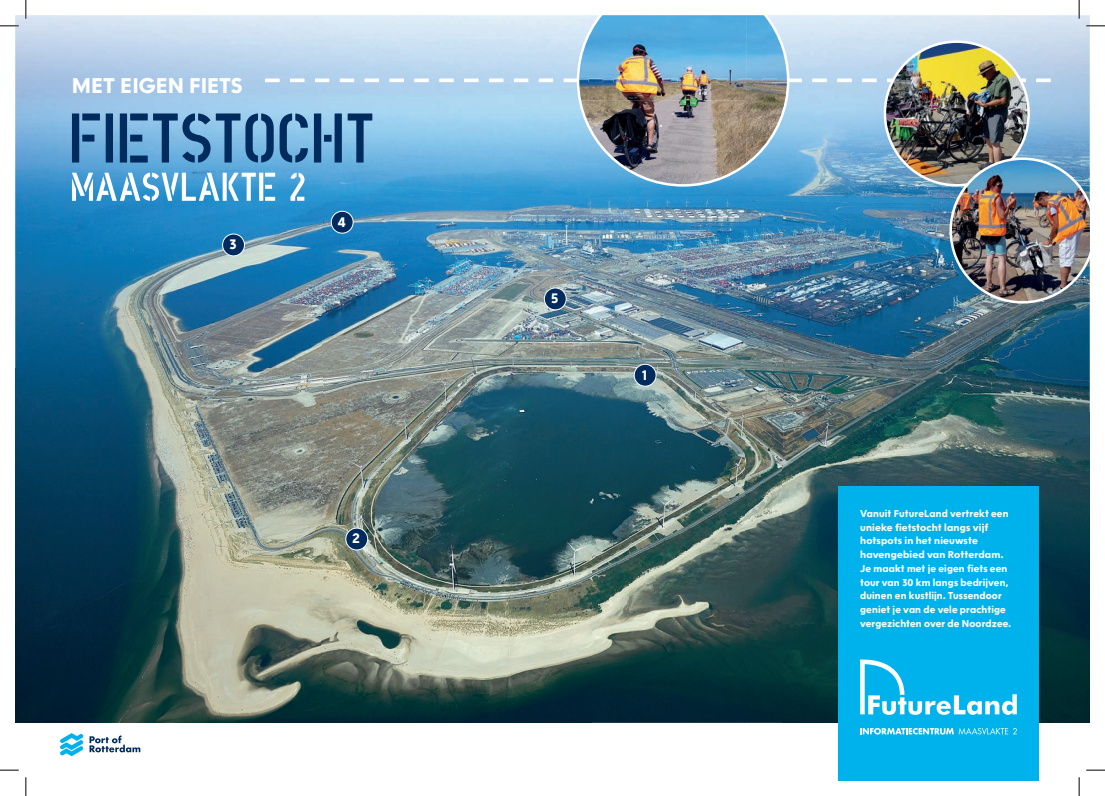
<style>
.page{position:relative;width:1105px;height:796px;background:#fff}
.page>*{position:absolute;margin:0;border:0;box-sizing:border-box;transform-origin:0 0}
.t1{font:700 21.25px "NLRTM";color:#fff}
.t2{font:700 13.75px "NLRTM";color:#fff}
.t3{font:700 10px/13.8px "NLRTM";letter-spacing:.01em;color:#fff}
</style>
<div class="page">
<img style="left:15px;top:15px;width:575px;height:708px">
<img style="left:789px;top:15px;width:300px;height:44px">
<img style="left:783px;top:59px;width:306px;height:664px">
<img style="left:590px;top:187px;width:38px;height:536px">
<img style="left:744px;top:187px;width:39px;height:536px">
<img style="left:628px;top:187px;width:116px;height:536px">
<hr style="left:265px;top:79px;width:14px;height:3px;background:#fff">
<hr style="left:290px;top:79px;width:14px;height:3px;background:#fff">
<hr style="left:315px;top:79px;width:14px;height:3px;background:#fff">
<hr style="left:340px;top:79px;width:14px;height:3px;background:#fff">
<hr style="left:364px;top:79px;width:15px;height:3px;background:#fff">
<hr style="left:389px;top:79px;width:14px;height:3px;background:#fff">
<hr style="left:414px;top:79px;width:14px;height:3px;background:#fff">
<hr style="left:439px;top:79px;width:14px;height:3px;background:#fff">
<hr style="left:464px;top:79px;width:14px;height:3px;background:#fff">
<hr style="left:489px;top:79px;width:14px;height:3px;background:#fff">
<hr style="left:514px;top:79px;width:14px;height:3px;background:#fff">
<hr style="left:538px;top:79px;width:15px;height:3px;background:#fff">
<hr style="left:563px;top:79px;width:14px;height:3px;background:#fff">
<hr style="left:787px;top:79px;width:14px;height:3px;background:#fff">
<hr style="left:812px;top:79px;width:14px;height:3px;background:#fff">
<hr style="left:837px;top:79px;width:14px;height:3px;background:#fff">
<hr style="left:861px;top:79px;width:15px;height:3px;background:#fff">
<hr style="left:886px;top:79px;width:15px;height:3px;background:#fff">
<hr style="left:1011px;top:79px;width:14px;height:3px;background:#fff">
<hr style="left:1035px;top:79px;width:15px;height:3px;background:#fff">
<svg style="left:60px;top:733px;width:23px;height:23px"></svg>
<svg style="left:89px;top:735px;width:51px;height:17px"></svg>
<svg style="left:72px;top:173px;width:232px;height:28px"></svg>
<svg style="left:72px;top:113px;width:300px;height:50px;background:#4c82af"></svg>
<img style="left:576px;top:15px;width:213px;height:172px">
<div style="left:837px;top:486px;width:201px;height:295px;background:#00b2ec"></div>
<img style="left:884px;top:42px;width:144px;height:143px;border-radius:72px">
<img style="left:949px;top:157px;width:140px;height:146px">
<div style="left:346px;top:528px;width:21px;height:22px;background:#002b5f;border-radius:50%"></div>
<div style="left:345px;top:528px;width:23px;height:22px;border:1px solid #fff;border-radius:50%"></div>
<div style="left:222px;top:234px;width:22px;height:22px;background:#002b5f;border-radius:50%"></div>
<div style="left:222px;top:234px;width:23px;height:22px;border:1px solid #fff;border-radius:50%"></div>
<div style="left:331px;top:211px;width:22px;height:22px;background:#002b5f;border-radius:50%"></div>
<div style="left:331px;top:211px;width:22px;height:23px;border:1px solid #fff;border-radius:50%"></div>
<div style="left:634px;top:364px;width:22px;height:22px;background:#002b5f;border-radius:50%"></div>
<div style="left:633px;top:364px;width:23px;height:23px;border:1px solid #fff;border-radius:50%"></div>
<div style="left:544px;top:288px;width:22px;height:22px;background:#002b5f;border-radius:50%"></div>
<div style="left:543px;top:287px;width:23px;height:23px;border:1px solid #fff;border-radius:50%"></div>
<svg style="left:860px;top:659px;width:156px;height:56px"></svg>
<svg style="left:860px;top:728px;width:156px;height:6px"></svg>
<svg style="left:0;top:25px;width:19px;height:2px"></svg>
<svg style="left:1085px;top:25px;width:19px;height:2px"></svg>
<svg style="left:0;top:769px;width:19px;height:2px"></svg>
<svg style="left:1086px;top:769px;width:18px;height:2px"></svg>
<svg style="left:25px;top:0;width:2px;height:19px"></svg>
<svg style="left:25px;top:777px;width:2px;height:19px"></svg>
<svg style="left:1077px;top:0;width:2px;height:19px"></svg>
<svg style="left:1078px;top:777px;width:1px;height:19px"></svg>
<h1 class="t1" style="left:72px;top:73px;width:172px">MET EIGEN FIETS</h1>
<h2 class="t2" style="left:229px;top:236px;width:9px">3</h2>
<h2 class="t2" style="left:337px;top:213px;width:10px">4</h2>
<h2 class="t2" style="left:352px;top:530px;width:9px">2</h2>
<h2 class="t2" style="left:550px;top:290px;width:9px">5</h2>
<h2 class="t2" style="left:641px;top:366px;width:7px">1</h2>
<p class="t3" style="left:859px;top:506px;width:152px">Vanuit FutureLand vertrekt een unieke fietstocht langs vijf hotspots in het nieuwste havengebied van Rotterdam.<br>Je maakt met je eigen fiets een tour van 30 km langs bedrijven, duinen en kustlijn. Tussendoor geniet je van de vele prachtige vergezichten over de Noordzee.</p>
</div>
